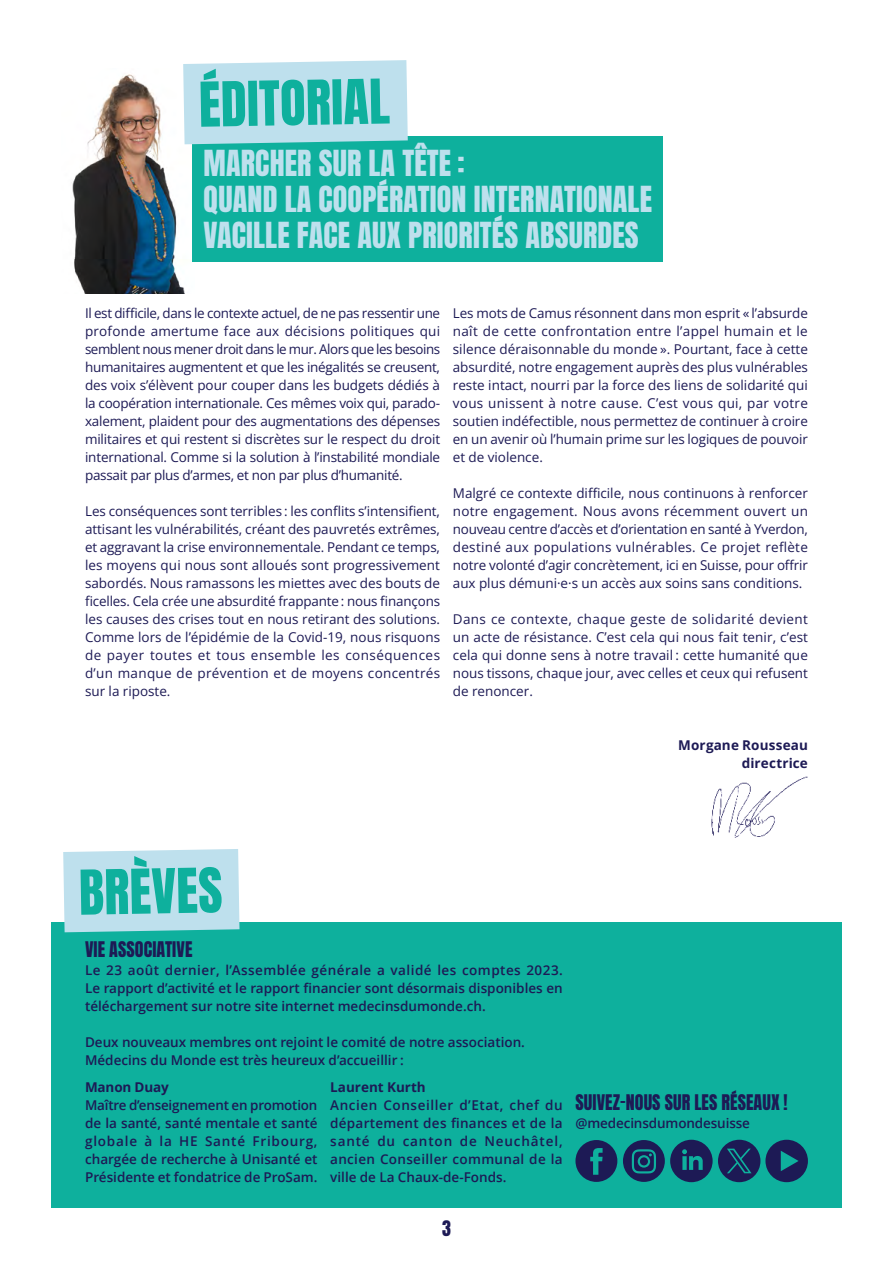
<style>
.page{position:relative;width:893px;height:1263px;background:#fff}
.page>*{position:absolute;margin:0;border:0;box-sizing:border-box;transform-origin:0 0}
.t1{font:52.5px "Anton";color:#0eb09d}
.t2{font:30px/36px "Anton";letter-spacing:.005em;color:#bee0ed}
.t3{font:18px "Anton";letter-spacing:.005em;color:#1d1a55}
.t4{font:13.5px/18px "Open Sans";letter-spacing:-.005em;color:#1d1a55;text-align:justify}
.t5{font:600 13.5px/18px "Open Sans";color:#1d1a55;text-align:justify}
.t6{font:700 13.5px/18px "Open Sans";letter-spacing:.005em;color:#1d1a55;text-align:right}
</style>
<div class="page">
<img style="left:72px;top:74px;width:121px;height:219px">
<div style="left:51px;top:922px;width:791px;height:286px;background:#0eb09d"></div>
<div style="left:63px;top:849px;width:176px;height:83px;background:#bee0ed"></div>
<img style="left:711px;top:776px;width:97px;height:62px">
<svg style="left:575px;top:1140px;width:42px;height:42px"></svg>
<svg style="left:623px;top:1140px;width:185px;height:42px"></svg>
<div style="left:193px;top:137px;width:470px;height:125px;background:#0eb09d"></div>
<div style="left:183px;top:60px;width:225px;height:84px;background:#bee0ed"></div>
<h1 class="t1" style="left:198px;top:78px;width:192px;rotate:-1deg">ÉDITORIAL</h1>
<h2 class="t2" style="left:204px;top:148px;width:450px">MARCHER SUR LA TÊTE :<br>QUAND LA COOPÉRATION INTERNATIONALE<br>VACILLE FACE AUX PRIORITÉS ABSURDES</h2>
<p class="t4" style="left:85px;top:304px;width:357px">Il est difficile, dans le contexte actuel, de ne pas ressentir une profonde amertume face aux décisions politiques qui semblent nous mener droit dans le mur. Alors que les besoins humanitaires augmentent et que les inégalités se creusent, des voix s’élèvent pour couper dans les budgets dédiés à la coopération internationale. Ces mêmes voix qui, parado&shy;xalement, plaident pour des augmentations des dépenses militaires et qui restent si discrètes sur le respect du droit international. Comme si la solution à l’instabilité mondiale passait par plus d’armes, et non par plus d’humanité.</p>
<p class="t4" style="left:85px;top:502px;width:357px">Les conséquences sont terribles : les conflits s’intensifient, attisant les vulnérabilités, créant des pauvretés extrêmes, et aggravant la crise environnementale. Pendant ce temps, les moyens qui nous sont alloués sont progressivement sabordés. Nous ramassons les miettes avec des bouts de ficelles. Cela crée une absurdité frappante : nous finançons les causes des crises tout en nous retirant des solutions.<br>Comme lors de l’épidémie de la Covid-19, nous risquons de payer toutes et tous ensemble les conséquences d’un manque de prévention et de moyens concentrés sur la riposte.</p>
<p class="t4" style="left:453px;top:304px;width:357px">Les mots de Camus résonnent dans mon esprit « l’absurde naît de cette confrontation entre l’appel humain et le silence déraisonnable du monde ». Pourtant, face à cette absurdité, notre engagement auprès des plus vulnérables reste intact, nourri par la force des liens de solidarité qui vous unissent à notre cause. C’est vous qui, par votre soutien indéfectible, nous permettez de continuer à croire en un avenir où l’humain prime sur les logiques de pouvoir et de violence.</p>
<p class="t4" style="left:453px;top:484px;width:357px">Malgré ce contexte difficile, nous continuons à renforcer notre engagement. Nous avons récemment ouvert un nouveau centre d’accès et d’orientation en santé à Yverdon, destiné aux populations vulnérables. Ce projet reflète notre volonté d’agir concrètement, ici en Suisse, pour offrir aux plus démuni·e·s un accès aux soins sans conditions.</p>
<p class="t4" style="left:453px;top:610px;width:357px">Dans ce contexte, chaque geste de solidarité devient un acte de résistance. C’est cela qui nous fait tenir, c’est cela qui donne sens à notre travail : cette humanité que nous tissons, chaque jour, avec celles et ceux qui refusent de renoncer.</p>
<p class="t6" style="left:678px;top:736px;width:131px">Morgane Rousseau directrice</p>
<h1 class="t1" style="left:78px;top:866px;width:145px;rotate:-1deg">BRÈVES</h1>
<h3 class="t3" style="left:85px;top:940px;width:109px">VIE ASSOCIATIVE</h3>
<p class="t5" style="left:85px;top:961px;width:479px">Le 23 août dernier, l’Assemblée générale a validé les comptes 2023.<br>Le rapport d’activité et le rapport financier sont désormais disponibles en téléchargement sur notre site internet medecinsdumonde.ch.</p>
<p class="t5" style="left:85px;top:1033px;width:441px">Deux nouveaux membres ont rejoint le comité de notre association.<br>Médecins du Monde est très heureux d’accueillir :</p>
<p class="t6" style="left:85px;top:1078px;width:85px">Manon Duay</p>
<p class="t5" style="left:85px;top:1096px;width:234px">Maître d’enseignement en promotion de la santé, santé mentale et santé globale à la HE Santé Fribourg, chargée de recherche à Unisanté et Présidente et fondatrice de ProSam.</p>
<p class="t6" style="left:330px;top:1078px;width:97px">Laurent Kurth</p>
<p class="t5" style="left:330px;top:1096px;width:234px">Ancien Conseiller d’Etat, chef du département des finances et de la santé du canton de Neuchâtel, ancien Conseiller communal de la ville de La Chaux-de-Fonds.</p>
<h3 class="t3" style="left:575px;top:1093px;width:213px">SUIVEZ-NOUS SUR LES RÉSEAUX !</h3>
<p class="t5" style="left:575px;top:1114px;width:176px">@medecinsdumondesuisse</p>
<h3 class="t3" style="left:442px;top:1219px;width:10px">3</h3>
</div>
